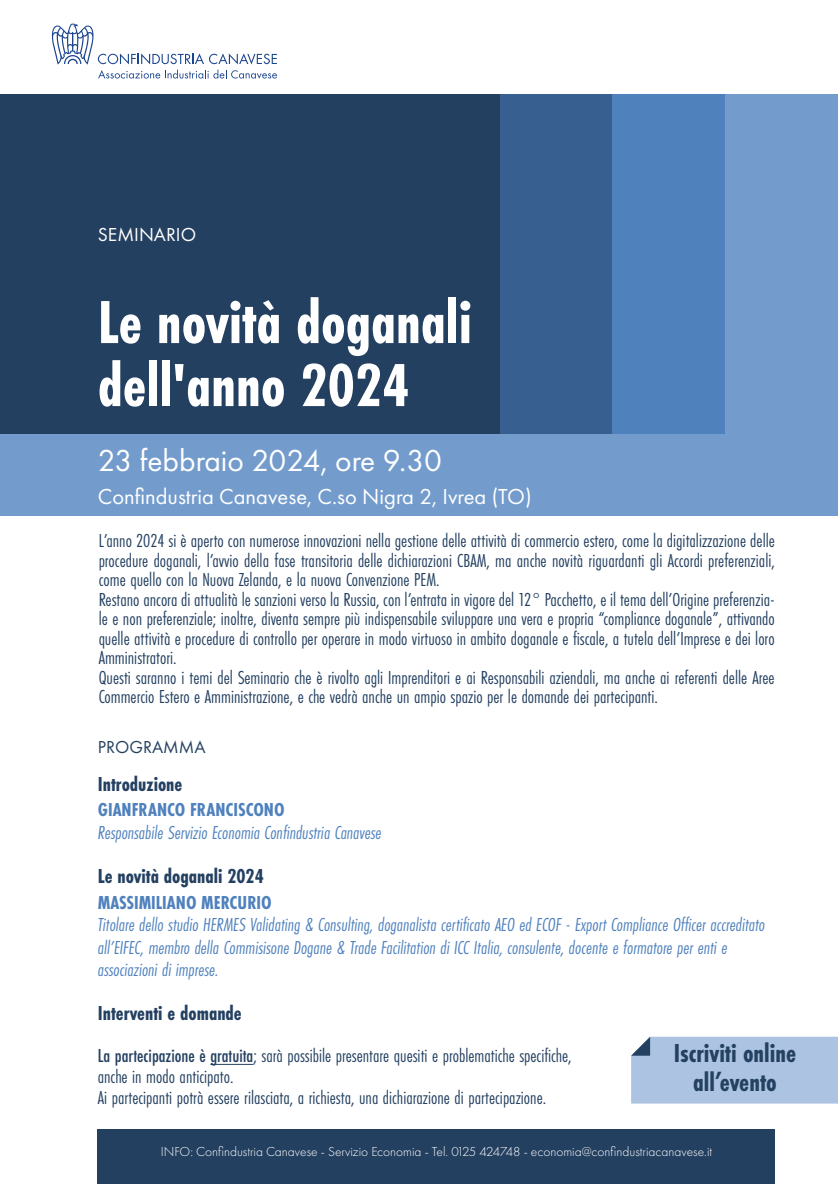
<style>
.page{position:relative;width:838px;height:1184px;background:#fff}
.page>*{position:absolute;margin:0;border:0;box-sizing:border-box;transform-origin:0 0}
.t1{font:700 63px/63px "Futura PT Cond";color:#fff}
.t2{font:31.5px "Futura PT";color:#fff}
.t3{font:700 27px/28.5px "Futura PT Cond";color:#254162;text-align:center}
.t4{font:22.5px "Futura PT";color:#fff}
.t5{font:700 21px "Futura PT Cond";color:#244061}
.t6{font:19.5px/19.5px "Futura PT Cond";color:#244061}
.t7{font:italic 19.5px/22.5px "Futura PT Cond";color:#4f81bd}
.t8{font:700 19.5px "Futura PT Cond";color:#4f81bd}
.t9{font:19.5px "Futura PT";color:#fff}
.t10{font:18px "Futura PT";color:#244061}
.t11{font:300 13.5px "Futura PT";color:#fff}
.s1{font-weight:500}
</style>
<div class="page">
<div style="left:0;top:95px;width:544px;height:348px;background:#244061"></div>
<div style="left:500px;top:95px;width:133px;height:348px;background:#376091"></div>
<div style="left:612px;top:95px;width:142px;height:348px;background:#4f81bd"></div>
<div style="left:725px;top:95px;width:112px;height:348px;background:#739ccd"></div>
<div style="left:0;top:434px;width:837px;height:82px;background:#739ccd"></div>
<svg style="left:51px;top:24px;width:226px;height:55px"></svg>
<div style="left:98px;top:1130px;width:676px;height:54px;background:#244061"></div>
<hr style="left:210px;top:1064px;width:43px;height:1px;background:#244061">
<div style="left:631px;top:1037px;width:206px;height:67px;background:#acc4e2"></div>
<p class="t9" style="left:98px;top:223px;width:100px">SEMINARIO</p>
<h1 class="t1" style="left:98px;top:291px;width:375px">Le novità doganali dell'anno 2024</h1>
<h2 class="t2" style="left:98px;top:442px;width:345px">23 febbraio 2024, ore 9.30</h2>
<p class="t4" style="left:98px;top:483px;width:435px">Confindustria Canavese, C.so Nigra 2, Ivrea (TO)</p>
<p class="t6" style="left:99px;top:531px;width:677px">L’anno 2024 si è aperto con numerose innovazioni nella gestione delle attività di commercio estero, come la digitalizzazione delle procedure doganali, l’avvio della fase transitoria delle dichiarazioni CBAM, ma anche novità riguardanti gli Accordi preferenziali, come quello con la Nuova Zelanda, e la nuova Convenzione PEM.<br>Restano ancora di attualità le sanzioni verso la Russia, con l’entrata in vigore del 12° Pacchetto, e il tema dell’Origine preferenzia&shy;le e non preferenziale; inoltre, diventa sempre più indispensabile sviluppare una vera e propria “compliance doganale”, attivando quelle attività e procedure di controllo per operare in modo virtuoso in ambito doganale e fiscale, a tutela dell’Imprese e dei loro Amministratori.<br>Questi saranno i temi del Seminario che è rivolto agli Imprenditori e ai Responsabili aziendali, ma anche ai referenti delle Aree Commercio Estero e Amministrazione, e che vedrà anche un ampio spazio per le domande dei partecipanti.</p>
<p class="t10" style="left:98px;top:736px;width:109px">PROGRAMMA</p>
<p class="t5" style="left:98px;top:771px;width:86px">Introduzione</p>
<p class="t8" style="left:98px;top:798px;width:188px">GIANFRANCO FRANCISCONO</p>
<p class="t7" style="left:98px;top:821px;width:285px">Responsabile Servizio Economia Confindustria Canavese</p>
<p class="t5" style="left:98px;top:864px;width:167px">Le novità doganali 2024</p>
<p class="t8" style="left:98px;top:891px;width:175px">MASSIMILIANO MERCURIO</p>
<p class="t7" style="left:98px;top:913px;width:668px">Titolare dello studio HERMES Validating &amp; Consulting, doganalista certificato AEO ed ECOF - Export Compliance Officer accreditato all’EIFEC, membro della Commisisone Dogane &amp; Trade Facilitation di ICC Italia, consulente, docente e formatore per enti e associazioni di imprese.</p>
<p class="t5" style="left:98px;top:1001px;width:145px">Interventi e domande</p>
<p class="t6" style="left:98px;top:1045px;width:475px;line-height:21px"><span class="s1">La partecipazione è gratuita</span>; sarà possibile presentare quesiti e problematiche specifiche, anche in modo anticipato.<br>Ai partecipanti potrà essere rilasciata, a richiesta, una dichiarazione di partecipazione.</p>
<p class="t11" style="left:161px;top:1144px;width:552px">INFO: Confindustria Canavese - Servizio Economia - Tel. 0125 424748 - economia@confindustriacanavese.it</p>
<h3 class="t3" style="left:673px;top:1039px;width:124px">Iscriviti online all’evento</h3>
</div>
